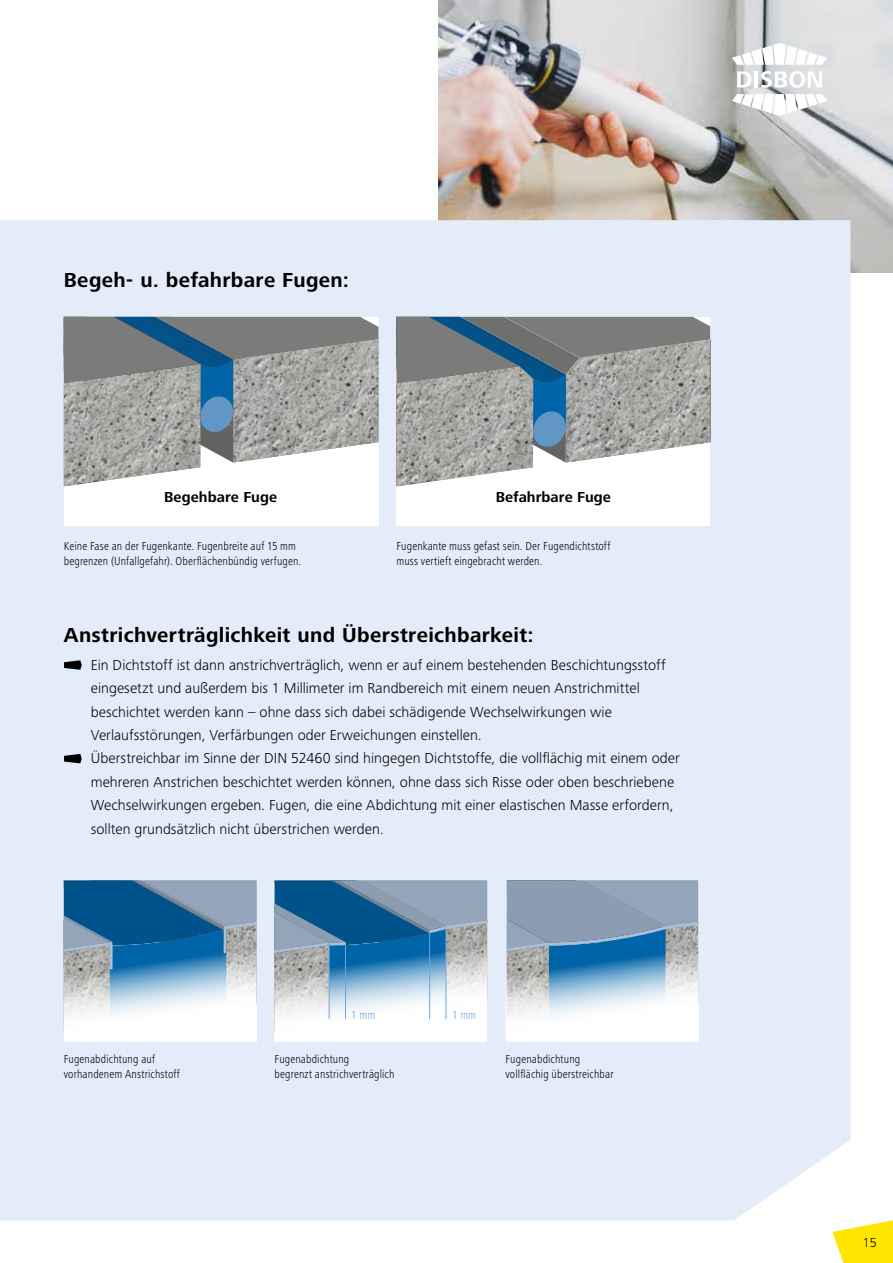
<style>
.page{position:relative;width:893px;height:1263px;background:#fff}
.page>*{position:absolute;margin:0;border:0;box-sizing:border-box;transform-origin:0 0}
.t1{font:700 21px "Frutiger Next LTW1 G";letter-spacing:.015em;color:#000}
.t2{font:300 15px/23.4px "Frutiger Next LTW1 G";letter-spacing:.005em;color:#000}
.t3{font:700 15px "Frutiger Next LTW1 G";letter-spacing:.005em;color:#000}
.t4{font:300 13.5px "Frutiger Next LTW1 G";color:#000}
.t5{font:300 condensed 12px/15px "Frutiger Next LTW1 G";letter-spacing:.01em;color:#000}
.t6{font:300 condensed 12px "Frutiger Next LTW1 G";color:#6ca5da}
</style>
<div class="page">
<img style="left:439px;top:0;width:454px;height:272px">
<div style="left:0;top:220px;width:850px;height:1000px;background:#e5ecf9"></div>
<svg style="left:505px;top:880px;width:193px;height:161px"></svg>
<svg style="left:64px;top:880px;width:192px;height:160px"></svg>
<div style="left:64px;top:317px;width:314px;height:208px;background:#fff"></div>
<svg style="left:64px;top:317px;width:314px;height:169px;background:#9ca2a4"></svg>
<div style="left:396px;top:317px;width:314px;height:208px;background:#fff"></div>
<svg style="left:396px;top:317px;width:314px;height:170px;background:#9ca2a4"></svg>
<svg style="left:275px;top:880px;width:212px;height:160px"></svg>
<hr style="left:329px;top:943px;width:1px;height:76px;background:#6ca5da">
<hr style="left:429px;top:931px;width:1px;height:88px;background:#6ca5da">
<hr style="left:345px;top:943px;width:1px;height:76px;background:#6ca5da">
<hr style="left:446px;top:927px;width:1px;height:92px;background:#6ca5da">
<svg style="left:832px;top:1220px;width:61px;height:43px"></svg>
<svg style="left:64px;top:660px;width:18px;height:10px"></svg>
<svg style="left:64px;top:754px;width:18px;height:9px"></svg>
<svg style="left:761px;top:71px;width:61px;height:17px"></svg>
<hr style="left:754px;top:71px;width:4px;height:16px;background:#fff">
<svg style="left:737px;top:71px;width:14px;height:16px"></svg>
<svg style="left:732px;top:43px;width:95px;height:22px"></svg>
<svg style="left:732px;top:94px;width:95px;height:22px"></svg>
<h1 class="t1" style="left:64px;top:268px;width:287px">Begeh- u. befahrbare Fugen:</h1>
<p class="t3" style="left:164px;top:488px;width:114px">Begehbare Fuge</p>
<p class="t3" style="left:496px;top:488px;width:117px">Befahrbare Fuge</p>
<p class="t5" style="left:64px;top:539px;width:239px">Keine Fase an der Fugenkante. Fugenbreite auf 15 mm begrenzen (Unfallgefahr). Oberflächenbündig verfugen.</p>
<p class="t5" style="left:396px;top:539px;width:215px">Fugenkante muss gefast sein. Der Fugendichtstoff muss vertieft eingebracht werden.</p>
<h1 class="t1" style="left:64px;top:623px;width:471px">Anstrichverträglichkeit und Überstreichbarkeit:</h1>
<p class="t2" style="left:91px;top:653px;width:591px">Ein Dichtstoff ist dann anstrichverträglich, wenn er auf einem bestehenden Beschichtungsstoff eingesetzt und außerdem bis 1 Millimeter im Randbereich mit einem neuen Anstrichmittel beschichtet werden kann – ohne dass sich dabei schädigende Wechselwirkungen wie Verlaufsstörungen, Verfärbungen oder Erweichungen einstellen.<br>Überstreichbar im Sinne der DIN 52460 sind hingegen Dichtstoffe, die vollflächig mit einem oder mehreren Anstrichen beschichtet werden können, ohne dass sich Risse oder oben beschriebene Wechselwirkungen ergeben. Fugen, die eine Abdichtung mit einer elastischen Masse erfordern, sollten grundsätzlich nicht überstrichen werden.</p>
<p class="t6" style="left:351px;top:1008px;width:26px">1 mm</p>
<p class="t6" style="left:452px;top:1008px;width:26px">1 mm</p>
<p class="t5" style="left:64px;top:1051px;width:118px">Fugenabdichtung auf vorhandenem Anstrichstoff</p>
<p class="t5" style="left:275px;top:1051px;width:122px">Fugenabdichtung<br>begrenzt anstrichverträglich</p>
<p class="t5" style="left:505px;top:1051px;width:110px">Fugenabdichtung vollflächig überstreichbar</p>
<p class="t4" style="left:863px;top:1235px;width:16px">15</p>
</div>
